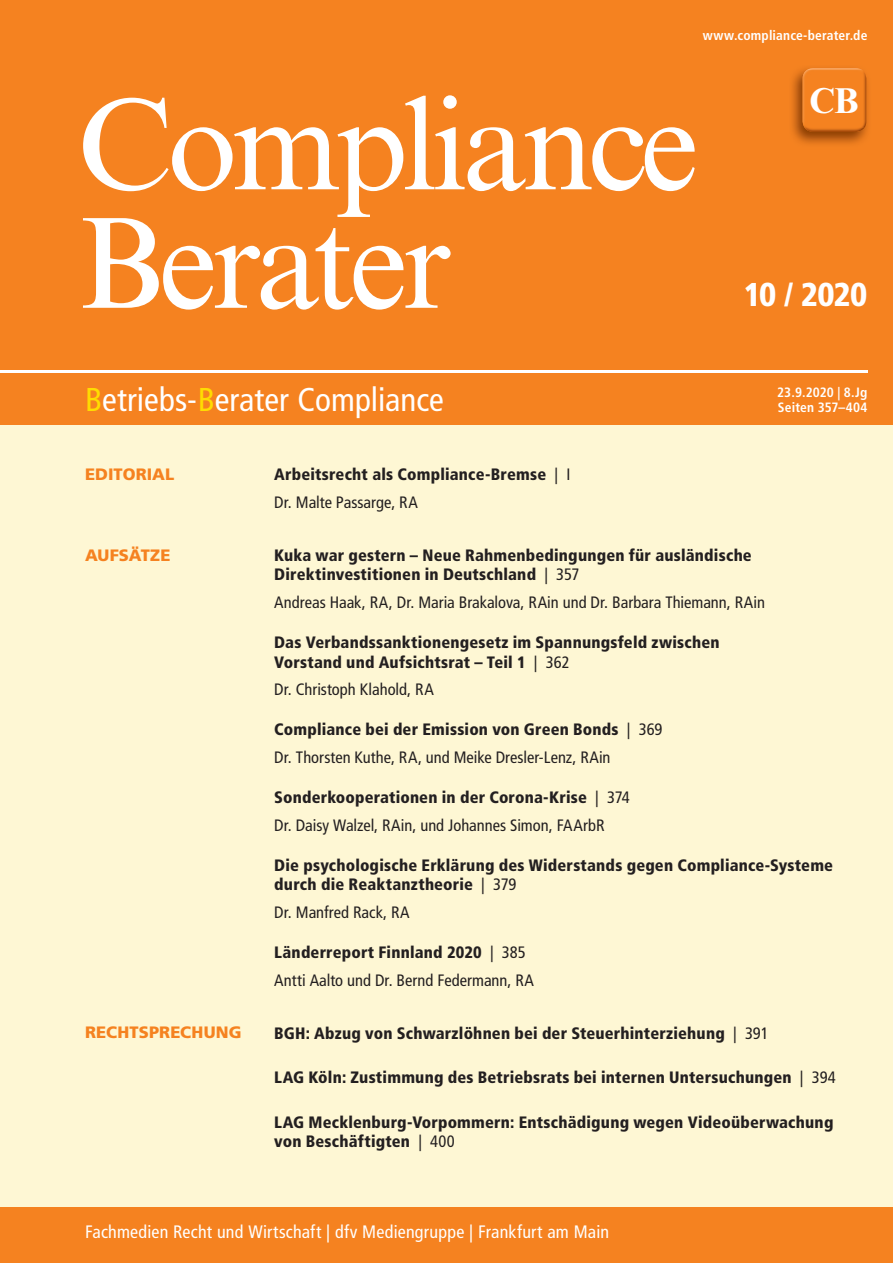
<style>
.page{position:relative;width:893px;height:1263px;background:#fef7d4}
.page>*{position:absolute;margin:0;border:0;box-sizing:border-box;transform-origin:0 0}
.t1{font:130.5px/118.5px "Times New Roman MT Std";letter-spacing:-.04em;color:#fff}
.t2{font:700 36px "Times New Roman MT Std";color:#fff}
.t3{font:condensed 33px "Frutiger LT Std";color:#fff}
.t4{font:900 condensed 33px "Frutiger LT Std";letter-spacing:-.02em;color:#fff}
.t5{font:condensed 18px "Frutiger LT Std";letter-spacing:.01em;color:#fff}
.t6{font:900 condensed 16.5px/19.5px "Frutiger LT Std";letter-spacing:.01em;color:#231f20}
.t7{font:condensed 16.5px/27.5px "Frutiger LT Std";color:#231f20}
.t8{font:900 16.5px "Frutiger LT Std";letter-spacing:.005em;color:#f58220}
.t9{font:700 condensed 13.5px/15px "Frutiger LT Std";letter-spacing:.01em;color:#fff}
.s1{color:#ffdc01}
.s2{font-weight:400}
.s3{font-weight:900}
</style>
<div class="page">
<div style="left:0;top:1208px;width:893px;height:55px;background:#f58220"></div>
<div style="left:0;top:0;width:893px;height:425px;background:#f58220"></div>
<hr style="left:0;top:370px;width:867px;height:3px;background:#fff">
<img style="left:792px;top:68px;width:76px;height:76px">
<img style="left:807px;top:68px;width:55px;height:2px">
<img style="left:803px;top:70px;width:63px;height:62px">
<p class="t9" style="left:703px;top:28px;width:166px">www.compliance-berater.de</p>
<h1 class="t1" style="left:78px;top:86px;width:622px">Compliance<br>Berater</h1>
<h2 class="t2" style="left:809px;top:79px;width:51px">CB</h2>
<h3 class="t4" style="left:744px;top:275px;width:125px">10 / 2020</h3>
<h3 class="t3" style="left:85px;top:380px;width:360px"><span class="s1">B</span>etriebs-<span class="s1">B</span>erater Compliance</h3>
<p class="t9" style="left:777px;top:385px;width:92px">23.9.2020 | 8.Jg<br>Seiten 357–404</p>
<p class="t8" style="left:85px;top:464px;width:91px">EDITORIAL</p>
<p class="t8" style="left:85px;top:545px;width:87px">AUFSÄTZE</p>
<p class="t8" style="left:85px;top:1022px;width:158px">RECHTSPRECHUNG</p>
<p class="t6" style="left:274px;top:461px;width:298px;line-height:27.5px">Arbeitsrecht als Compliance-Bremse <span class="s2">| I<br>Dr. Malte Passarge, RA</span></p>
<p class="t6" style="left:274px;top:545px;width:479px">Kuka war gestern – Neue Rahmenbedingungen für ausländische<br>Direktinvestitionen in Deutschland <span class="s2">| 357</span></p>
<p class="t7" style="left:274px;top:588px;width:492px">Andreas Haak, RA, Dr. Maria Brakalova, RAin und Dr. Barbara Thiemann, RAin</p>
<p class="t6" style="left:274px;top:632px;width:447px">Das Verbandssanktionengesetz im Spannungsfeld zwischen<br>Vorstand und Aufsichtsrat – Teil 1 <span class="s2">| 362</span></p>
<p class="t7" style="left:274px;top:676px;width:161px">Dr. Christoph Klahold, RA</p>
<p class="t7" style="left:274px;top:716px;width:390px"><span class="s3">Compliance bei der Emission von Green Bonds</span> | 369<br>Dr. Thorsten Kuthe, RA, und Meike Dresler-Lenz, RAin</p>
<p class="t7" style="left:274px;top:784px;width:357px"><span class="s3">Sonderkooperationen in der Corona-Krise</span> | 374<br>Dr. Daisy Walzel, RAin, und Johannes Simon, FAArbR</p>
<p class="t6" style="left:274px;top:855px;width:560px">Die psychologische Erklärung des Widerstands gegen Compliance-Systeme durch die Reaktanztheorie <span class="s2">| 379</span></p>
<p class="t7" style="left:274px;top:899px;width:137px">Dr. Manfred Rack, RA</p>
<p class="t7" style="left:274px;top:939px;width:261px"><span class="s3">Länderreport Finnland 2020</span> | 385<br>Antti Aalto und Dr. Bernd Federmann, RA</p>
<p class="t6" style="left:274px;top:1023px;width:496px">BGH: Abzug von Schwarzlöhnen bei der Steuerhinterziehung <span class="s2">| 391</span></p>
<p class="t6" style="left:274px;top:1068px;width:563px">LAG Köln: Zustimmung des Betriebsrats bei internen Untersuchungen <span class="s2">| 394</span></p>
<p class="t6" style="left:274px;top:1112px;width:561px">LAG Mecklenburg-Vorpommern: Entschädigung wegen Videoüberwachung von Beschäftigten <span class="s2">| 400</span></p>
<p class="t5" style="left:85px;top:1221px;width:526px">Fachmedien Recht und Wirtschaft | dfv Mediengruppe | Frankfurt am Main</p>
</div>
